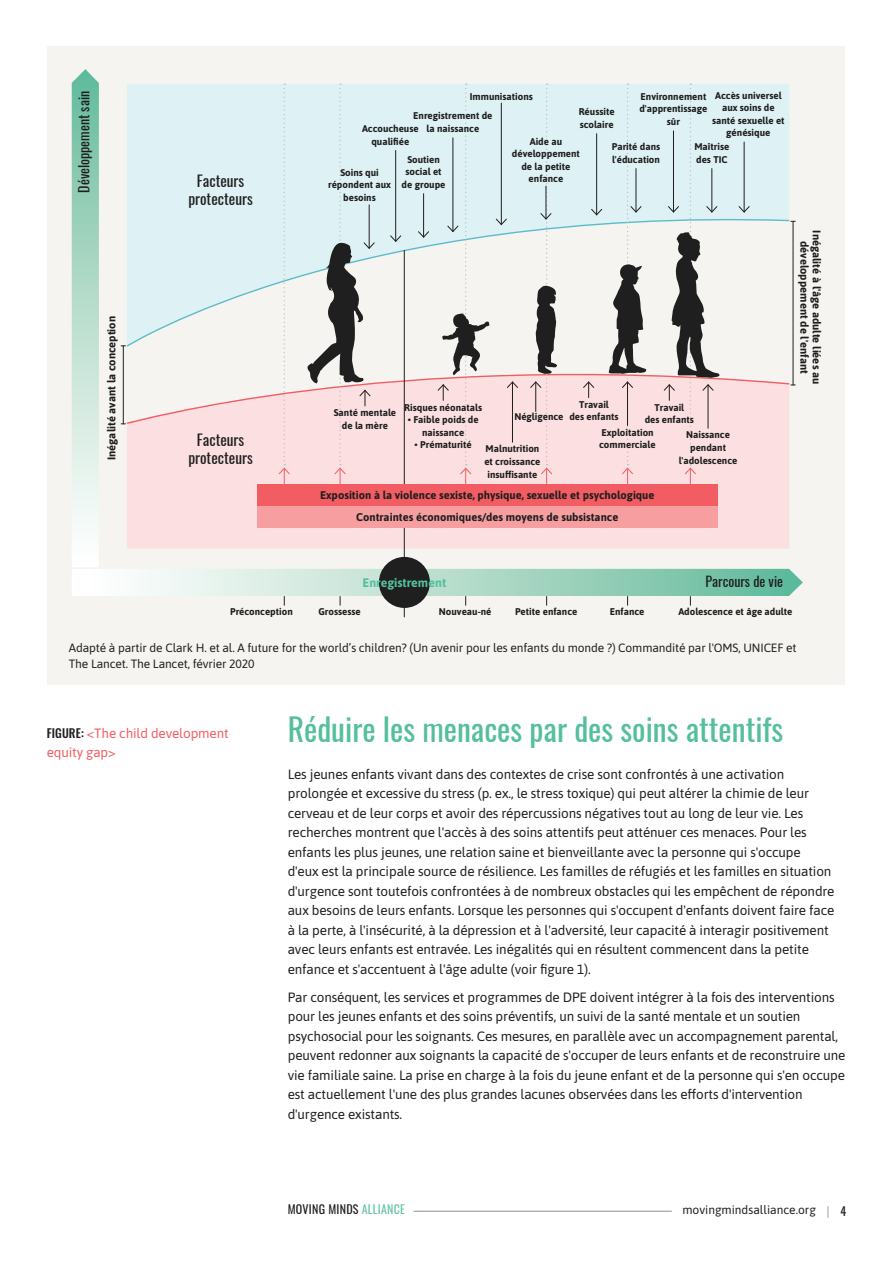
<style>
.page{position:relative;width:893px;height:1263px;background:#fff}
.page>*{position:absolute;margin:0;border:0;box-sizing:border-box;transform-origin:0 0}
.t1{font:31.5px "Oswald";color:#55bf9d}
.t2{font:15.3px/18.1px "Oswald";color:#1f1f1f;text-align:center}
.t3{font:13.95px "Oswald";color:#1f1f1f}
.t4{font:13.5px/19.5px "Asap";letter-spacing:-.01em;color:#1f1f1f}
.t5{font:13.5px/19.5px "Asap";letter-spacing:-.01em;color:#f25d63}
.t6{font:700 12.3px "Asap";color:#55bf9d}
.t7{font:12px/16.5px "Asap";letter-spacing:-.01em;color:#1f1f1f}
.t8{font:12px "Oswald";letter-spacing:.02em;color:#1f1f1f}
.t9{font:700 11.1px/12.6px "Asap";color:#1f1f1f;text-align:center}
.t10{font:700 9.75px/12.6px "Asap";color:#1f1f1f;text-align:center}
.s1{font-family:"Oswald";font-weight:500;font-size:12px;color:#1f1f1f}
.s2{color:#66c5a7}
.s3{font-family:"Oswald";font-weight:300;color:#8f8f8f}
.s4{font-family:"Oswald"}
</style>
<div class="page">
<hr style="left:414px;top:1211px;width:258px;height:1px;background:#8f8f8f">
<div style="left:48px;top:47px;width:797px;height:638px;background:#f5f4f0"></div>
<hr style="left:404px;top:250px;width:1px;height:367px;background:#1f1f1f">
<svg style="left:72px;top:69px;width:731px;height:536px"></svg>
<p class="t3" style="left:75px;top:193px;width:103px;rotate:-90deg">Développement sain</p>
<p class="t9" style="left:105px;top:460px;width:145px;rotate:-90deg">Inégalité avant la conception</p>
<p class="t2" style="left:188px;top:172px;width:66px">Facteurs protecteurs</p>
<p class="t2" style="left:188px;top:430px;width:66px">Facteurs protecteurs</p>
<p class="t10" style="left:639px;top:89px;width:70px">Environnement d'apprentissage sûr</p>
<p class="t10" style="left:712px;top:89px;width:74px">Accès universel aux soins de santé sexuelle et génésique</p>
<p class="t10" style="left:470px;top:90px;width:65px">Immunisations</p>
<p class="t10" style="left:413px;top:109px;width:81px">Enregistrement de la naissance</p>
<p class="t10" style="left:579px;top:105px;width:37px;text-align:left">Réussite scolaire</p>
<p class="t10" style="left:362px;top:122px;width:58px">Accoucheuse qualifiée</p>
<p class="t10" style="left:512px;top:134px;width:70px">Aide au développement de la petite enfance</p>
<p class="t10" style="left:612px;top:140px;width:50px;text-align:left">Parité dans l'éducation</p>
<p class="t10" style="left:694px;top:140px;width:36px">Maîtrise</p>
<p class="t10" style="left:407px;top:152px;width:34px">Soutien</p>
<p class="t10" style="left:696px;top:152px;width:33px">des TIC</p>
<p class="t10" style="left:402px;top:165px;width:45px">social et de groupe</p>
<p class="t10" style="left:328px;top:166px;width:64px">Soins qui répondent aux besoins</p>
<p class="t10" style="left:334px;top:406px;width:64px">Santé mentale de la mère</p>
<p class="t10" style="left:514px;top:397px;width:106px;text-align:left;text-indent:65px">Travail<br>Négligence des enfants</p>
<p class="t10" style="left:599px;top:425px;width:58px;text-align:left">Exploitation commerciale</p>
<p class="t10" style="left:404px;top:400px;width:79px">Risques néonatals</p>
<p class="t10" style="left:408px;top:413px;width:72px">• Faible poids de naissance</p>
<p class="t10" style="left:415px;top:438px;width:59px">• Prématurité</p>
<p class="t10" style="left:645px;top:400px;width:51px">Travail<br>des enfants</p>
<p class="t10" style="left:679px;top:428px;width:60px">Naissance pendant l'adolescence</p>
<p class="t10" style="left:484px;top:442px;width:58px">Malnutrition et croissance insuffisante</p>
<p class="t9" style="left:320px;top:483px;width:336px;line-height:21.8px">Exposition à la violence sexiste, physique, sexuelle et psychologique<br>Contraintes économiques/des moyens de subsistance</p>
<p class="t9" style="left:824px;top:230px;width:155px;rotate:90deg">Inégalité à l'âge adulte liées au développement de l'enfant</p>
<p class="t6" style="left:363px;top:574px;width:85px">Enregistrement</p>
<p class="t3" style="left:706px;top:573px;width:79px">Parcours de vie</p>
<p class="t10" style="left:230px;top:605px;width:64px">Préconception</p>
<p class="t10" style="left:318px;top:605px;width:44px">Grossesse</p>
<p class="t10" style="left:439px;top:605px;width:54px">Nouveau-né</p>
<p class="t10" style="left:515px;top:605px;width:64px">Petite enfance</p>
<p class="t10" style="left:610px;top:605px;width:36px">Enfance</p>
<p class="t10" style="left:678px;top:605px;width:116px">Adolescence et âge adulte</p>
<p class="t7" style="left:69px;top:639px;width:729px">Adapté à partir de Clark H. et al. A future for the world’s children? (Un avenir pour les enfants du monde ?) Commandité par l'OMS, UNICEF et<br>The Lancet. The Lancet, février 2020</p>
<p class="t5" style="left:47px;top:722px;width:183px"><span class="s1">FIGURE:</span> &lt;The child development equity gap&gt;</p>
<h1 class="t1" style="left:288px;top:709px;width:497px">Réduire les menaces par des soins attentifs</h1>
<p class="t4" style="left:288px;top:763px;width:548px">Les jeunes enfants vivant dans des contextes de crise sont confrontés à une activation prolongée et excessive du stress (p. ex., le stress toxique) qui peut altérer la chimie de leur cerveau et de leur corps et avoir des répercussions négatives tout au long de leur vie. Les recherches montrent que l'accès à des soins attentifs peut atténuer ces menaces. Pour les enfants les plus jeunes, une relation saine et bienveillante avec la personne qui s'occupe d'eux est la principale source de résilience. Les familles de réfugiés et les familles en situation d'urgence sont toutefois confrontées à de nombreux obstacles qui les empêchent de répondre aux besoins de leurs enfants. Lorsque les personnes qui s'occupent d'enfants doivent faire face à la perte, à l'insécurité, à la dépression et à l'adversité, leur capacité à interagir positivement avec leurs enfants est entravée. Les inégalités qui en résultent commencent dans la petite enfance et s'accentuent à l'âge adulte (voir figure 1).</p>
<p class="t4" style="left:288px;top:986px;width:559px">Par conséquent, les services et programmes de DPE doivent intégrer à la fois des interventions pour les jeunes enfants et des soins préventifs, un suivi de la santé mentale et un soutien psychosocial pour les soignants. Ces mesures, en parallèle avec un accompagnement parental, peuvent redonner aux soignants la capacité de s'occuper de leurs enfants et de reconstruire une vie familiale saine. La prise en charge à la fois du jeune enfant et de la personne qui s'en occupe est actuellement l'une des plus grandes lacunes observées dans les efforts d'intervention d'urgence existants.</p>
<p class="t8" style="left:288px;top:1201px;width:119px">MOVING MINDS <span class="s2">ALLIANCE</span></p>
<p class="t7" style="left:682px;top:1201px;width:165px">movingmindsalliance.org <span class="s3">|</span> <span class="s4">4</span></p>
</div>
